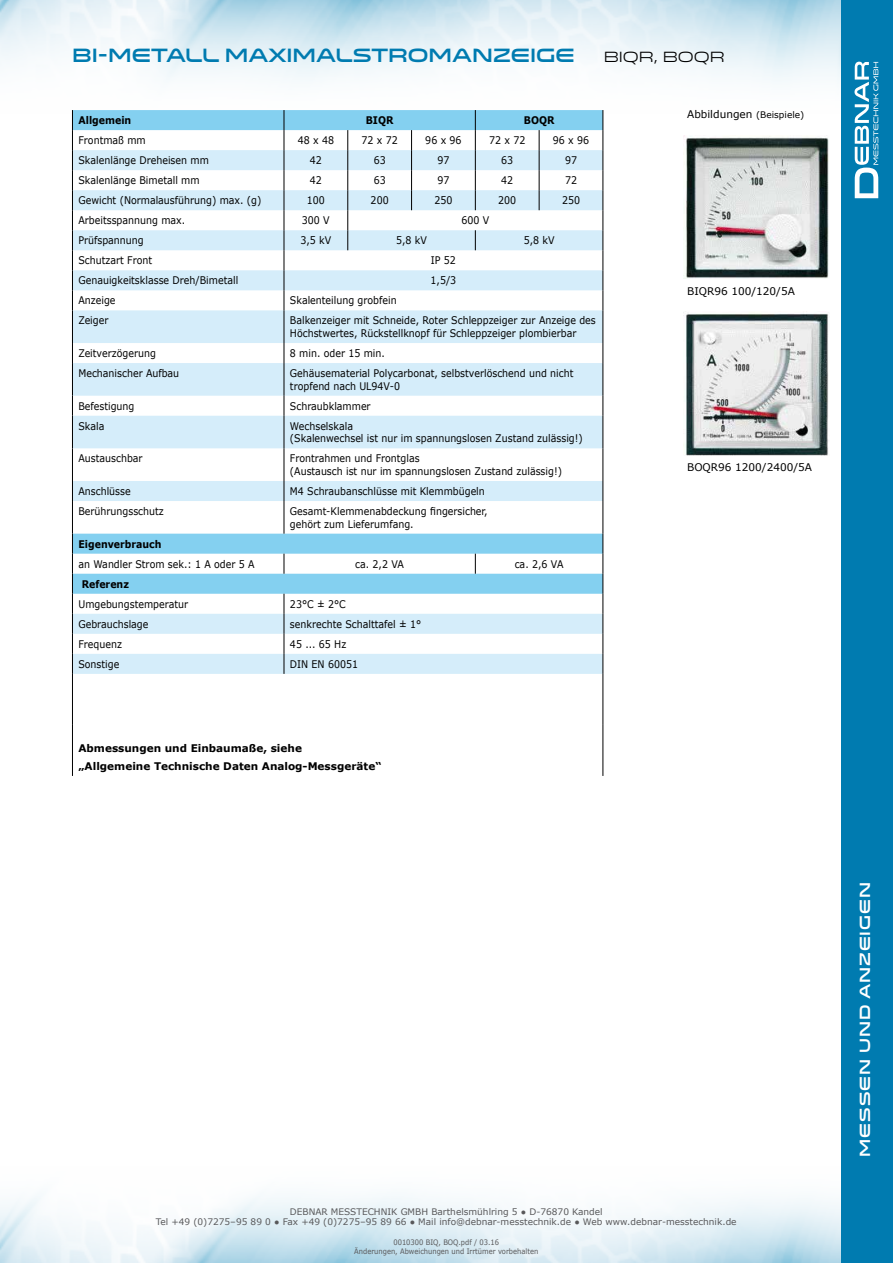
<style>
.page{position:relative;width:893px;height:1263px;background:#fff}
.page>*{position:absolute;margin:0;border:0;box-sizing:border-box;transform-origin:0 0}
.t1{font:19.5px "Venera 900";color:#007bb0}
.t2{font:15px "Venera 900";letter-spacing:.06em;color:#fff}
.t3{font:15px "Venera 500";color:#000}
.t4{font:10.5px/12.6px "Verdana";color:#000;scale:.9 1}
.t5{font:700 10.5px/18px "Verdana";color:#000}
.t6{font:10.5px "Verdana";color:#000}
.t7{font:700 10.5px "Verdana";color:#000;scale:.9 1}
.t8{font:9px/10.8px "Verdana";color:#58585a;text-align:center}
.t9{font:7.5px/9px "Verdana";color:#58585a;text-align:center;scale:.9 1}
.s1{font-size:9px}
</style>
<div class="page">
<img style="left:0;top:1157px;width:842px;height:106px">
<img style="left:0;top:0;width:842px;height:123px">
<div style="left:842px;top:0;width:51px;height:1263px;background:#007bb0"></div>
<svg style="left:854px;top:62px;width:24px;height:136px"></svg>
<svg style="left:73px;top:110px;width:530px;height:40px"></svg>
<svg style="left:73px;top:150px;width:530px;height:524px"></svg>
<svg style="left:411px;top:130px;width:1px;height:80px"></svg>
<svg style="left:475px;top:110px;width:1px;height:100px"></svg>
<svg style="left:539px;top:130px;width:1px;height:80px"></svg>
<svg style="left:347px;top:130px;width:1px;height:120px"></svg>
<svg style="left:475px;top:230px;width:1px;height:20px"></svg>
<svg style="left:72px;top:110px;width:1px;height:200px"></svg>
<svg style="left:284px;top:110px;width:1px;height:200px"></svg>
<svg style="left:603px;top:110px;width:1px;height:200px"></svg>
<hr style="left:72px;top:310px;width:1px;height:33px;background:#000">
<hr style="left:284px;top:310px;width:1px;height:33px;background:#000">
<hr style="left:603px;top:310px;width:1px;height:33px;background:#000">
<svg style="left:72px;top:343px;width:1px;height:20px"></svg>
<svg style="left:284px;top:343px;width:1px;height:20px"></svg>
<svg style="left:603px;top:343px;width:1px;height:20px"></svg>
<hr style="left:72px;top:363px;width:1px;height:33px;background:#000">
<hr style="left:284px;top:363px;width:1px;height:33px;background:#000">
<hr style="left:603px;top:363px;width:1px;height:33px;background:#000">
<svg style="left:72px;top:396px;width:1px;height:20px"></svg>
<svg style="left:284px;top:396px;width:1px;height:20px"></svg>
<svg style="left:603px;top:396px;width:1px;height:20px"></svg>
<hr style="left:72px;top:416px;width:1px;height:32px;background:#000">
<hr style="left:284px;top:416px;width:1px;height:32px;background:#000">
<hr style="left:603px;top:416px;width:1px;height:32px;background:#000">
<hr style="left:72px;top:448px;width:1px;height:33px;background:#000">
<hr style="left:284px;top:448px;width:1px;height:33px;background:#000">
<hr style="left:603px;top:448px;width:1px;height:33px;background:#000">
<svg style="left:72px;top:481px;width:1px;height:20px"></svg>
<svg style="left:284px;top:481px;width:1px;height:20px"></svg>
<svg style="left:603px;top:481px;width:1px;height:20px"></svg>
<hr style="left:72px;top:501px;width:1px;height:33px;background:#000">
<hr style="left:284px;top:501px;width:1px;height:33px;background:#000">
<hr style="left:603px;top:501px;width:1px;height:33px;background:#000">
<svg style="left:284px;top:554px;width:1px;height:20px"></svg>
<svg style="left:475px;top:554px;width:1px;height:20px"></svg>
<svg style="left:72px;top:534px;width:1px;height:140px"></svg>
<svg style="left:284px;top:594px;width:1px;height:80px"></svg>
<svg style="left:603px;top:534px;width:1px;height:140px"></svg>
<hr style="left:72px;top:674px;width:1px;height:51px;background:#000">
<hr style="left:603px;top:674px;width:1px;height:51px;background:#000">
<hr style="left:72px;top:725px;width:1px;height:51px;background:#000">
<hr style="left:603px;top:725px;width:1px;height:51px;background:#000">
<img style="left:684px;top:136px;width:145px;height:142px">
<img style="left:683px;top:312px;width:145px;height:144px">
<h1 class="t1" style="left:72px;top:44px;width:504px">BI-METALL MAXIMALSTROMANZEIGE</h1>
<h2 class="t3" style="left:604px;top:48px;width:123px">BIQR, BOQR</h2>
<p class="t7" style="left:78px;top:113px;width:60px">Allgemein</p>
<p class="t7" style="left:366px;top:113px;width:32px">BIQR</p>
<p class="t7" style="left:524px;top:113px;width:36px">BOQR</p>
<p class="t4" style="left:78px;top:134px;width:76px">Frontmaß mm</p>
<p class="t4" style="left:298px;top:134px;width:42px">48 x 48</p>
<p class="t4" style="left:362px;top:134px;width:42px">72 x 72</p>
<p class="t4" style="left:425px;top:134px;width:42px">96 x 96</p>
<p class="t4" style="left:489px;top:134px;width:42px">72 x 72</p>
<p class="t4" style="left:553px;top:134px;width:42px">96 x 96</p>
<p class="t4" style="left:78px;top:154px;width:146px">Skalenlänge Dreheisen mm</p>
<p class="t4" style="left:310px;top:154px;width:15px">42</p>
<p class="t4" style="left:374px;top:154px;width:15px">63</p>
<p class="t4" style="left:437px;top:154px;width:15px">97</p>
<p class="t4" style="left:501px;top:154px;width:15px">63</p>
<p class="t4" style="left:565px;top:154px;width:15px">97</p>
<p class="t4" style="left:78px;top:174px;width:136px">Skalenlänge Bimetall mm</p>
<p class="t4" style="left:310px;top:174px;width:15px">42</p>
<p class="t4" style="left:374px;top:174px;width:15px">63</p>
<p class="t4" style="left:437px;top:174px;width:15px">97</p>
<p class="t4" style="left:501px;top:174px;width:15px">42</p>
<p class="t4" style="left:565px;top:174px;width:15px">72</p>
<p class="t4" style="left:78px;top:194px;width:205px">Gewicht (Normalausführung) max. (g)</p>
<p class="t4" style="left:307px;top:194px;width:22px">100</p>
<p class="t4" style="left:371px;top:194px;width:22px">200</p>
<p class="t4" style="left:434px;top:194px;width:22px">250</p>
<p class="t4" style="left:498px;top:194px;width:22px">200</p>
<p class="t4" style="left:562px;top:194px;width:22px">250</p>
<p class="t4" style="left:78px;top:214px;width:120px">Arbeitsspannung max.</p>
<p class="t4" style="left:302px;top:214px;width:32px">300 V</p>
<p class="t4" style="left:461px;top:214px;width:32px">600 V</p>
<p class="t4" style="left:78px;top:234px;width:74px">Prüfspannung</p>
<p class="t4" style="left:300px;top:234px;width:36px">3,5 kV</p>
<p class="t4" style="left:396px;top:234px;width:36px">5,8 kV</p>
<p class="t4" style="left:524px;top:234px;width:36px">5,8 kV</p>
<p class="t4" style="left:78px;top:254px;width:83px">Schutzart Front</p>
<p class="t4" style="left:431px;top:254px;width:29px">IP 52</p>
<p class="t4" style="left:78px;top:274px;width:179px">Genauigkeitsklasse Dreh/Bimetall</p>
<p class="t4" style="left:431px;top:274px;width:30px">1,5/3</p>
<p class="t4" style="left:78px;top:294px;width:43px">Anzeige</p>
<p class="t4" style="left:290px;top:294px;width:120px">Skalenteilung grobfein</p>
<p class="t4" style="left:78px;top:314px;width:35px">Zeiger</p>
<p class="t4" style="left:290px;top:314px;width:341px">Balkenzeiger mit Schneide, Roter Schleppzeiger zur Anzeige des<br>Höchstwertes, Rückstellknopf für Schleppzeiger plombierbar</p>
<p class="t4" style="left:78px;top:347px;width:88px">Zeitverzögerung</p>
<p class="t4" style="left:290px;top:347px;width:107px">8 min. oder 15 min.</p>
<p class="t4" style="left:78px;top:367px;width:114px">Mechanischer Aufbau</p>
<p class="t4" style="left:290px;top:367px;width:316px">Gehäusematerial Polycarbonat, selbstverlöschend und nicht tropfend nach UL94V-0</p>
<p class="t4" style="left:78px;top:399px;width:64px">Befestigung</p>
<p class="t4" style="left:290px;top:399px;width:91px">Schraubklammer</p>
<p class="t4" style="left:78px;top:419px;width:30px">Skala</p>
<p class="t4" style="left:290px;top:419px;width:327px">Wechselskala<br>(Skalenwechsel ist nur im spannungslosen Zustand zulässig!)</p>
<p class="t4" style="left:78px;top:452px;width:73px">Austauschbar</p>
<p class="t4" style="left:290px;top:452px;width:304px">Frontrahmen und Frontglas<br>(Austausch ist nur im spannungslosen Zustand zulässig!)</p>
<p class="t4" style="left:78px;top:485px;width:60px">Anschlüsse</p>
<p class="t4" style="left:290px;top:485px;width:218px">M4 Schraubanschlüsse mit Klemmbügeln</p>
<p class="t4" style="left:78px;top:505px;width:96px">Berührungsschutz</p>
<p class="t4" style="left:290px;top:505px;width:221px">Gesamt-Klemmenabdeckung fingersicher, gehört zum Lieferumfang.</p>
<p class="t7" style="left:78px;top:536px;width:94px">Eigenverbrauch</p>
<p class="t4" style="left:78px;top:557px;width:197px">an Wandler Strom sek.: 1 A oder 5 A</p>
<p class="t4" style="left:355px;top:557px;width:56px">ca. 2,2 VA</p>
<p class="t4" style="left:515px;top:557px;width:56px">ca. 2,6 VA</p>
<p class="t7" style="left:82px;top:576px;width:54px">Referenz</p>
<p class="t4" style="left:78px;top:598px;width:123px">Umgebungstemperatur</p>
<p class="t4" style="left:290px;top:598px;width:64px">23°C ± 2°C</p>
<p class="t4" style="left:78px;top:618px;width:79px">Gebrauchslage</p>
<p class="t4" style="left:290px;top:618px;width:147px">senkrechte Schalttafel ± 1°</p>
<p class="t4" style="left:78px;top:638px;width:50px">Frequenz</p>
<p class="t4" style="left:290px;top:638px;width:64px">45 ... 65 Hz</p>
<p class="t4" style="left:78px;top:658px;width:47px">Sonstige</p>
<p class="t4" style="left:290px;top:658px;width:77px">DIN EN 60051</p>
<p class="t5" style="left:78px;top:739px;width:305px">Abmessungen und Einbaumaße, siehe<br>„Allgemeine Technische Daten Analog-Messgeräte“</p>
<p class="t6" style="left:687px;top:107px;width:119px">Abbildungen <span class="s1">(Beispiele)</span></p>
<p class="t6" style="left:687px;top:283px;width:109px">BIQR96 100/120/5A</p>
<p class="t6" style="left:687px;top:460px;width:126px">BOQR96 1200/2400/5A</p>
<p class="t8" style="left:156px;top:1206px;width:582px">DEBNAR MESSTECHNIK GMBH Barthelsmühlring 5 ● D-76870 Kandel<br>Tel +49 (0)7275–95 89 0 ● Fax +49 (0)7275–95 89 66 ● Mail info@debnar-messtechnik.de ● Web www.debnar-messtechnik.de</p>
<p class="t9" style="left:354px;top:1237px;width:206px">0010300 BIQ, BOQ.pdf / 03.16<br>Änderungen, Abweichungen und Irrtümer vorbehalten</p>
<h2 class="t2" style="left:856px;top:1157px;width:276px;rotate:-90deg">MESSEN UND ANZEIGEN</h2>
</div>
